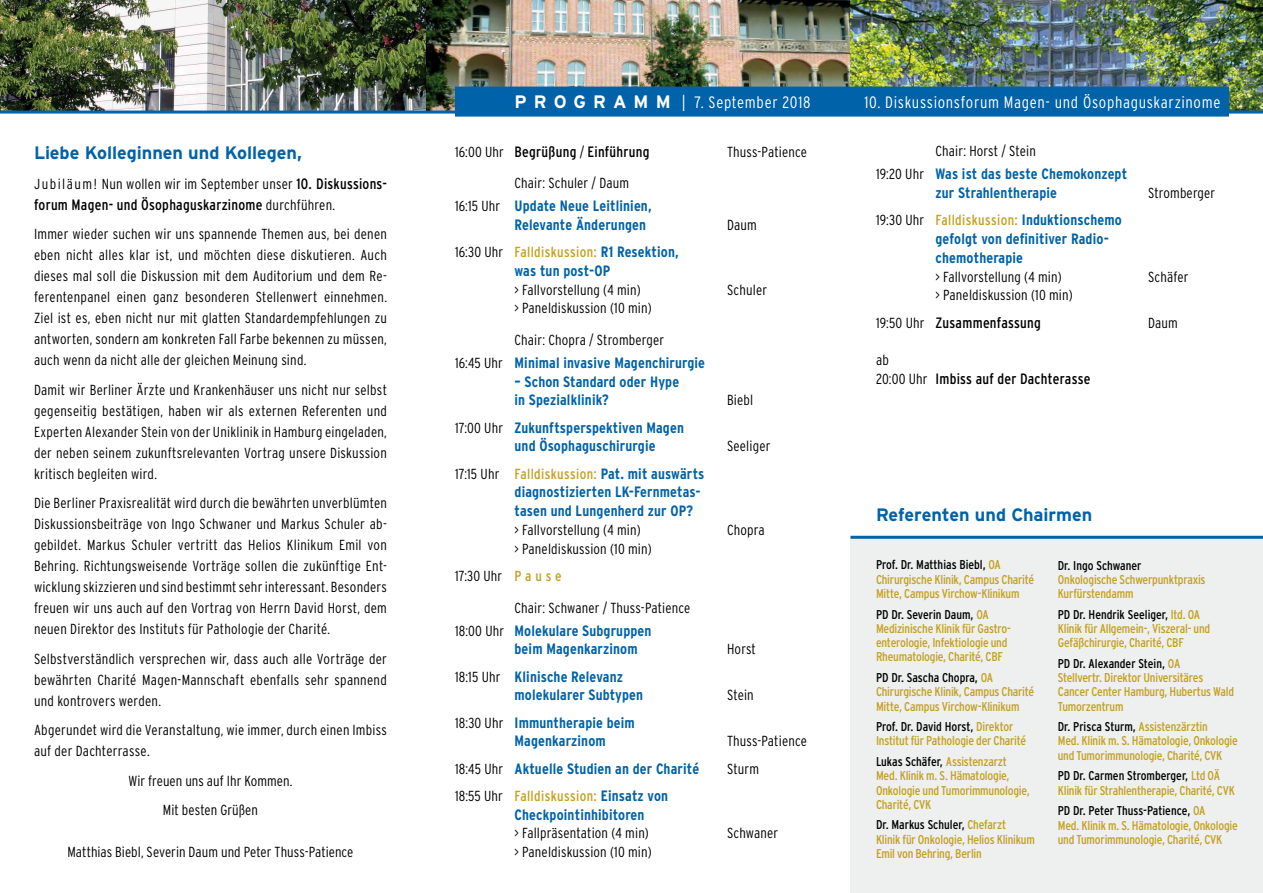
<style>
.page{position:relative;width:1263px;height:893px;background:#fff}
.page>*{position:absolute;margin:0;border:0;box-sizing:border-box;transform-origin:0 0}
.t1{font:700 18px "Interstate";letter-spacing:-.005em;color:#0062a9}
.t2{font:300 condensed 16.5px "Interstate";letter-spacing:.04em;color:#fff}
.t3{font:700 condensed 15px/18.8px "Interstate";letter-spacing:.01em;color:#0062a9}
.t4{font:condensed 15px "Interstate";letter-spacing:.015em;color:#000}
.t5{font:300 condensed 14.55px/21px "Interstate";letter-spacing:.01em;color:#000;text-align:justify}
.t6{font:condensed 14.55px "Interstate";letter-spacing:.025em;color:#c3a123}
.t7{font:condensed 12.75px/14.2px "Interstate";letter-spacing:-.015em;color:#c3a123}
.t8{font:condensed 12.75px "Interstate";color:#000}
.s1{font-weight:400;font-size:15px}
.s2{font-weight:300;font-size:14.55px}
.s3{font-weight:700;font-stretch:normal;font-size:18px}
.s4{font-weight:300;font-size:14.55px;color:#000}
.s5{font-weight:300;color:#000}
.s6{font-weight:700;font-size:15px;color:#0062a9}
.s7{font-weight:400;color:#c3a123}
.s8{color:#000}
</style>
<div class="page">
<div style="left:850px;top:539px;width:413px;height:354px;background:#eeefef"></div>
<img style="left:0;top:0;width:1263px;height:111px">
<hr style="left:850px;top:536px;width:413px;height:3px;background:#0062a9">
<hr style="left:0;top:111px;width:1263px;height:3px;background:#0062a9">
<div style="left:455px;top:87px;width:774px;height:30px;background:#0062a9"></div>
<p class="t1" style="left:34px;top:143px;width:270px">Liebe Kolleginnen und Kollegen,</p>
<p class="t5" style="left:34px;top:173px;width:354px">Jubiläum! Nun wollen wir im September unser <span class="s1">10. Diskussions-</span></p>
<p class="t4" style="left:34px;top:196px;width:303px">forum Magen- und Ösophaguskarzinome <span class="s2">durchführen.</span></p>
<p class="t5" style="left:34px;top:223px;width:354px">Immer wieder suchen wir uns spannende Themen aus, bei denen eben nicht alles klar ist, und möchten diese diskutieren. Auch dieses mal soll die Diskussion mit dem Auditorium und dem Re&shy;ferentenpanel einen ganz besonderen Stellenwert einnehmen.<br>Ziel ist es, eben nicht nur mit glatten Standardempfehlungen zu antworten, sondern am konkreten Fall Farbe bekennen zu müssen, auch wenn da nicht alle der gleichen Meinung sind.</p>
<p class="t5" style="left:34px;top:379px;width:354px">Damit wir Berliner Ärzte und Krankenhäuser uns nicht nur selbst gegenseitig bestätigen, haben wir als externen Referenten und Experten Alexander Stein von der Uniklinik in Hamburg eingeladen, der neben seinem zukunftsrelevanten Vortrag unsere Diskussion kritisch begleiten wird.</p>
<p class="t5" style="left:34px;top:492px;width:354px">Die Berliner Praxisrealität wird durch die bewährten unverblümten Diskussionsbeiträge von Ingo Schwaner und Markus Schuler ab&shy;gebildet. Markus Schuler vertritt das Helios Klinikum Emil von Behring. Richtungsweisende Vorträge sollen die zukünftige Ent&shy;wicklung skizzieren und sind bestimmt sehr interessant. Besonders freuen wir uns auch auf den Vortrag von Herrn David Horst, dem neuen Direktor des Instituts für Pathologie der Charité.</p>
<p class="t5" style="left:34px;top:648px;width:354px">Selbstverständlich versprechen wir, dass auch alle Vorträge der bewährten Charité Magen-Mannschaft ebenfalls sehr spannend und kontrovers werden.</p>
<p class="t5" style="left:34px;top:719px;width:354px">Abgerundet wird die Veranstaltung, wie immer, durch einen Imbiss auf der Dachterrasse.</p>
<p class="t5" style="left:128px;top:766px;width:166px;line-height:29.5px;text-align:center">Wir freuen uns auf Ihr Kommen.<br>Mit besten Grüßen</p>
<p class="t5" style="left:67px;top:842px;width:288px">Matthias Biebl, Severin Daum und Peter Thuss-Patience</p>
<p class="t2" style="left:514px;top:93px;width:298px"><span class="s3">P R O G R A M M</span> | 7. September 2018</p>
<p class="t2" style="left:864px;top:93px;width:358px">10. Diskussionsforum Magen- und Ösophaguskarzinome</p>
<p class="t4" style="left:455px;top:143px;width:196px"><span class="s2">16:00 Uhr</span> Begrüßung <span class="s2">/</span> Einführung</p>
<p class="t5" style="left:727px;top:141px;width:81px">Thuss-Patience</p>
<p class="t5" style="left:514px;top:172px;width:116px">Chair: Schuler / Daum</p>
<p class="t3" style="left:514px;top:196px;width:139px;text-indent:-60px"><span class="s4">16:15 Uhr</span> Update Neue Leitlinien,<br>Relevante Änderungen</p>
<p class="t5" style="left:727px;top:214px;width:31px">Daum</p>
<p class="t6" style="left:455px;top:244px;width:225px"><span class="s5">16:30 Uhr</span> Falldiskussion: <span class="s6">R1 Resektion,</span></p>
<p class="t3" style="left:514px;top:261px;width:97px">was tun post-OP</p>
<p class="t5" style="left:514px;top:279px;width:128px">&gt; Fallvorstellung (4 min)</p>
<p class="t5" style="left:727px;top:279px;width:41px">Schuler</p>
<p class="t5" style="left:514px;top:292px;width:151px;line-height:31.5px">&gt; Paneldiskussion (10 min)<br>Chair: Chopra / Stromberger</p>
<p class="t3" style="left:455px;top:353px;width:252px"><span class="s4">16:45 Uhr</span> Minimal invasive Magenchirurgie</p>
<p class="t3" style="left:514px;top:372px;width:166px">– Schon Standard oder Hype in Spezialklinik?</p>
<p class="t5" style="left:727px;top:390px;width:28px">Biebl</p>
<p class="t3" style="left:514px;top:418px;width:171px;text-indent:-60px"><span class="s4">17:00 Uhr</span> Zukunftsperspektiven Magen und Ösophaguschirurgie</p>
<p class="t5" style="left:727px;top:436px;width:45px">Seeliger</p>
<p class="t6" style="left:455px;top:465px;width:251px"><span class="s5">17:15 Uhr</span> Falldiskussion: <span class="s6">Pat. mit auswärts</span></p>
<p class="t3" style="left:514px;top:483px;width:188px">diagnostizierten LK-Fernmetas&shy;tasen und Lungenherd zur OP?</p>
<p class="t5" style="left:514px;top:519px;width:128px">&gt; Fallvorstellung (4 min)</p>
<p class="t5" style="left:727px;top:519px;width:39px">Chopra</p>
<p class="t5" style="left:455px;top:535px;width:198px;line-height:27.3px;text-indent:60px">&gt; Paneldiskussion (10 min)<br>17:30 Uhr <span class="s7">P a u s e</span></p>
<p class="t5" style="left:514px;top:597px;width:177px">Chair: Schwaner / Thuss-Patience</p>
<p class="t3" style="left:514px;top:621px;width:138px;text-indent:-60px"><span class="s4">18:00 Uhr</span> Molekulare Subgruppen beim Magenkarzinom</p>
<p class="t5" style="left:727px;top:638px;width:30px">Horst</p>
<p class="t3" style="left:514px;top:667px;width:130px;text-indent:-60px"><span class="s4">18:15 Uhr</span> Klinische Relevanz molekularer Subtypen</p>
<p class="t3" style="left:514px;top:713px;width:122px;text-indent:-60px"><span class="s4">18:30 Uhr</span> Immuntherapie beim<br>Magenkarzinom</p>
<p class="t5" style="left:727px;top:684px;width:28px">Stein</p>
<p class="t5" style="left:727px;top:730px;width:81px">Thuss-Patience</p>
<p class="t3" style="left:455px;top:759px;width:246px"><span class="s4">18:45 Uhr</span> Aktuelle Studien an der Charité</p>
<p class="t5" style="left:727px;top:758px;width:33px">Sturm</p>
<p class="t6" style="left:455px;top:787px;width:215px"><span class="s5">18:55 Uhr</span> Falldiskussion: <span class="s6">Einsatz von</span></p>
<p class="t3" style="left:514px;top:805px;width:131px">Checkpointinhibitoren</p>
<p class="t5" style="left:514px;top:822px;width:136px">&gt; Fallpräsentation (4 min)</p>
<p class="t5" style="left:727px;top:822px;width:53px">Schwaner</p>
<p class="t5" style="left:514px;top:841px;width:139px">&gt; Paneldiskussion (10 min)</p>
<p class="t5" style="left:935px;top:141px;width:102px">Chair: Horst / Stein</p>
<p class="t3" style="left:935px;top:165px;width:193px;text-indent:-60px"><span class="s4">19:20 Uhr</span> Was ist das beste Chemokonzept zur Strahlentherapie</p>
<p class="t5" style="left:1148px;top:182px;width:69px">Stromberger</p>
<p class="t6" style="left:876px;top:212px;width:247px"><span class="s5">19:30 Uhr</span> Falldiskussion: <span class="s6">Induktionschemo</span></p>
<p class="t3" style="left:935px;top:229px;width:175px">gefolgt von definitiver Radio&shy;chemotherapie</p>
<p class="t5" style="left:935px;top:266px;width:128px">&gt; Fallvorstellung (4 min)</p>
<p class="t5" style="left:1148px;top:266px;width:42px">Schäfer</p>
<p class="t5" style="left:935px;top:285px;width:139px">&gt; Paneldiskussion (10 min)</p>
<p class="t4" style="left:876px;top:314px;width:166px"><span class="s2">19:50 Uhr</span> Zusammenfassung</p>
<p class="t5" style="left:1148px;top:312px;width:31px">Daum</p>
<p class="t5" style="left:876px;top:349px;width:14px">ab</p>
<p class="t4" style="left:876px;top:370px;width:216px"><span class="s2">20:00 Uhr</span> Imbiss auf der Dachterasse</p>
<p class="t1" style="left:876px;top:504px;width:218px">Referenten und Chairmen</p>
<p class="t7" style="left:876px;top:558px;width:160px"><span class="s8">Prof. Dr. Matthias Biebl,</span> OA<br>Chirurgische Klinik, Campus Charité<br>Mitte, Campus Virchow-Klinikum</p>
<p class="t7" style="left:876px;top:607px;width:136px"><span class="s8">PD Dr. Severin Daum,</span> OA<br>Medizinische Klinik für Gastro&shy;enterologie, Infektiologie und<br>Rheumatologie, Charité, CBF</p>
<p class="t7" style="left:876px;top:670px;width:160px"><span class="s8">PD Dr. Sascha Chopra,</span> OA<br>Chirurgische Klinik, Campus Charité<br>Mitte, Campus Virchow-Klinikum</p>
<p class="t7" style="left:876px;top:719px;width:152px"><span class="s8">Prof. Dr. David Horst,</span> Direktor<br>Institut für Pathologie der Charité</p>
<p class="t7" style="left:876px;top:754px;width:155px"><span class="s8">Lukas Schäfer,</span> Assistenzarzt<br>Med. Klinik m. S. Hämatologie,<br>Onkologie und Tumorimmunologie,<br>Charité, CVK</p>
<p class="t7" style="left:876px;top:818px;width:160px"><span class="s8">Dr. Markus Schuler,</span> Chefarzt<br>Klinik für Onkologie, Helios Klinikum<br>Emil von Behring, Berlin</p>
<p class="t8" style="left:1058px;top:558px;width:85px">Dr. Ingo Schwaner</p>
<p class="t7" style="left:1058px;top:572px;width:149px">Onkologische Schwerpunktpraxis<br>Kurfürstendamm</p>
<p class="t7" style="left:1058px;top:607px;width:154px"><span class="s8">PD Dr. Hendrik Seeliger,</span> ltd. OA<br>Klinik für Allgemein-, Viszeral- und<br>Gefäßchirurgie, Charité, CBF</p>
<p class="t7" style="left:1058px;top:656px;width:178px"><span class="s8">PD Dr. Alexander Stein,</span> OA<br>Stellvertr. Direktor Universitäres<br>Cancer Center Hamburg, Hubertus Wald<br>Tumorzentrum</p>
<p class="t7" style="left:1058px;top:719px;width:182px"><span class="s8">Dr. Prisca Sturm,</span> Assistenzärztin<br>Med. Klinik m. S. Hämatologie, Onkologie und Tumorimmunologie, Charité, CVK</p>
<p class="t7" style="left:1058px;top:769px;width:179px"><span class="s8">PD Dr. Carmen Stromberger,</span> Ltd OÄ<br>Klinik für Strahlentherapie, Charité, CVK</p>
<p class="t7" style="left:1058px;top:803px;width:182px"><span class="s8">PD Dr. Peter Thuss-Patience,</span> OA<br>Med. Klinik m. S. Hämatologie, Onkologie und Tumorimmunologie, Charité, CVK</p>
</div>
